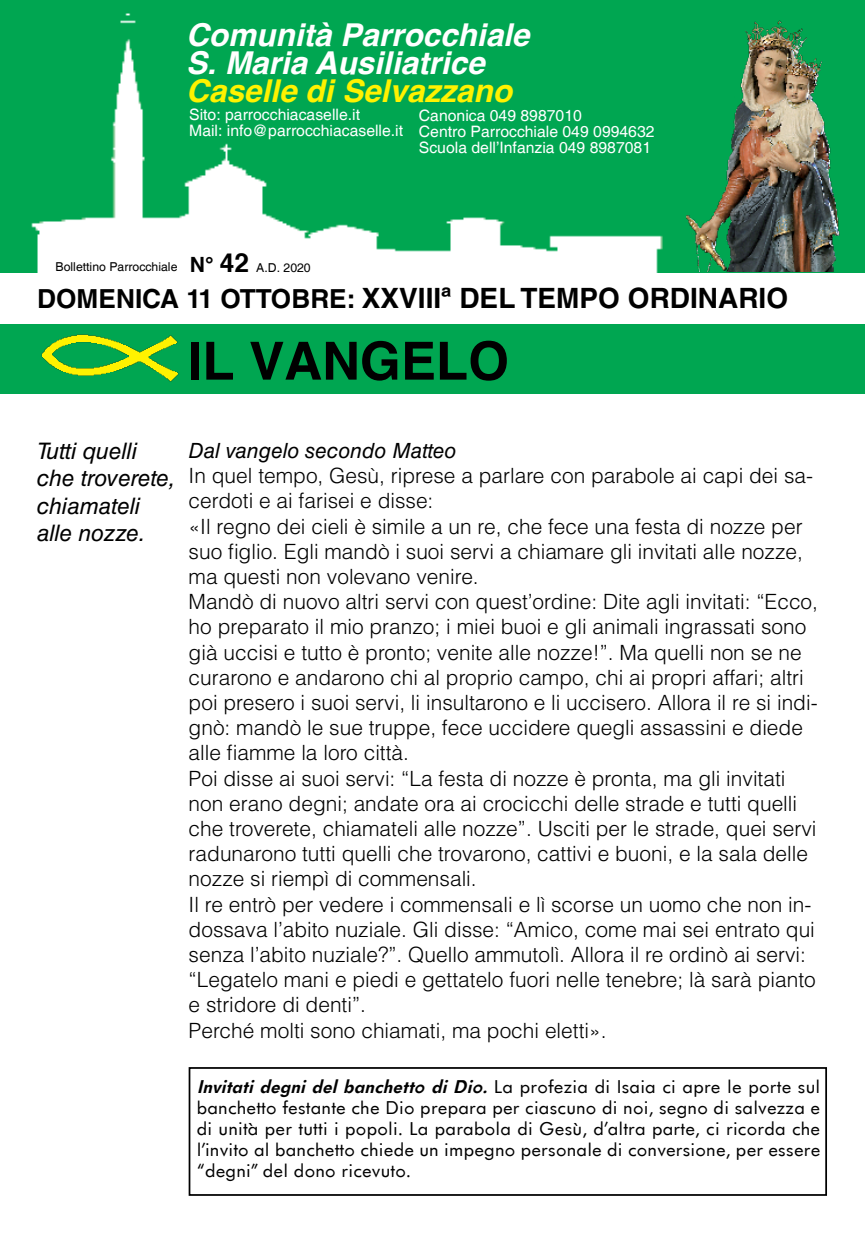
<style>
.page{position:relative;width:865px;height:1233px;background:#fff}
.page>*{position:absolute;margin:0;border:0;box-sizing:border-box;transform-origin:0 0}
.t1{font:700 52.5px "Helvetica";color:#000}
.t2{font:italic 700 31.5px/28px "Helvetica";color:#fff}
.t3{font:italic 700 31.5px "Helvetica";color:#fff200}
.t4{font:700 28px "Helvetica LT Std";color:#000}
.t5{font:italic 22.75px/27.3px "Helvetica LT Std";color:#000}
.t6{font:300 21px/25.2px "Helvetica LT Std";color:#000}
.t7{font:italic 21px "Helvetica LT Std";color:#000}
.t8{font:17.5px/21px "Futurist";color:#000;text-align:justify}
.t9{font:15.75px/15.8px "Helvetica";color:#fff}
.t10{font:12.25px "Helvetica";color:#000}
.s1{font-weight:700;font-size:21px}
.s2{font-weight:700;font-size:26.25px}
.s3{font-size:26.25px}
.s4{font-weight:700;font-style:italic}
</style>
<div class="page">
<div style="left:0;top:324px;width:864px;height:70px;background:#00a651"></div>
<img style="left:0;top:0;width:864px;height:272px">
<img style="left:39px;top:330px;width:141px;height:56px">
<img style="left:681px;top:0;width:173px;height:272px">
<div style="left:189px;top:1067px;width:637px;height:129px;border:2px solid #000"></div>
<h2 class="t2" style="left:186px;top:21px;width:345px">Comunità Parrocchiale<br>S. Maria Ausiliatrice</h2>
<h2 class="t3" style="left:186px;top:65px;width:327px">Caselle di Selvazzano</h2>
<p class="t9" style="left:189px;top:107px;width:215px">Sito: parrocchiacaselle.it<br>Mail: info@parrocchiacaselle.it</p>
<p class="t9" style="left:419px;top:108px;width:237px">Canonica 049 8987010<br>Centro Parrocchiale 049 0994632<br>Scuola dell’Infanzia 049 8987081</p>
<p class="t10" style="left:56px;top:260px;width:257px">Bollettino Parrocchiale <span class="s1">N°</span> <span class="s2">42</span> A.D. 2020</p>
<h3 class="t4" style="left:37px;top:281px;width:752px"><span class="s3">DOMENICA 11 OTTOBRE:</span> XXVIIIª DEL TEMPO ORDINARIO</h3>
<h1 class="t1" style="left:188px;top:328px;width:322px">IL VANGELO</h1>
<p class="t5" style="left:37px;top:437px;width:140px">Tutti quelli che troverete, chiamateli alle nozze.</p>
<p class="t7" style="left:189px;top:438px;width:269px">Dal vangelo secondo Matteo</p>
<p class="t6" style="left:189px;top:463px;width:631px">In quel tempo, Gesù, riprese a parlare con parabole ai capi dei sa&shy;cerdoti e ai farisei e disse:<br>«Il regno dei cieli è simile a un re, che fece una festa di nozze per suo figlio. Egli mandò i suoi servi a chiamare gli invitati alle nozze, ma questi non volevano venire.<br>Mandò di nuovo altri servi con quest’ordine: Dite agli invitati: “Ecco, ho preparato il mio pranzo; i miei buoi e gli animali ingrassati sono già uccisi e tutto è pronto; venite alle nozze!”. Ma quelli non se ne curarono e andarono chi al proprio campo, chi ai propri affari; altri poi presero i suoi servi, li insultarono e li uccisero. Allora il re si indi&shy;gnò: mandò le sue truppe, fece uccidere quegli assassini e diede alle fiamme la loro città.<br>Poi disse ai suoi servi: “La festa di nozze è pronta, ma gli invitati non erano degni; andate ora ai crocicchi delle strade e tutti quelli che troverete, chiamateli alle nozze”. Usciti per le strade, quei servi radunarono tutti quelli che trovarono, cattivi e buoni, e la sala delle nozze si riempì di commensali.<br>Il re entrò per vedere i commensali e lì scorse un uomo che non in&shy;dossava l’abito nuziale. Gli disse: “Amico, come mai sei entrato qui senza l’abito nuziale?”. Quello ammutolì. Allora il re ordinò ai servi: “Legatelo mani e piedi e gettatelo fuori nelle tenebre; là sarà pianto e stridore di denti”.<br>Perché molti sono chiamati, ma pochi eletti».</p>
<p class="t8" style="left:197px;top:1076px;width:625px"><span class="s4">Invitati degni del banchetto di Dio.</span> La profezia di Isaia ci apre le porte sul banchetto festante che Dio prepara per ciascuno di noi, segno di salvezza e di unità per tutti i popoli. La parabola di Gesù, d’altra parte, ci ricorda che l’invito al banchetto chiede un impegno personale di conversione, per essere “degni” del dono ricevuto.</p>
</div>
